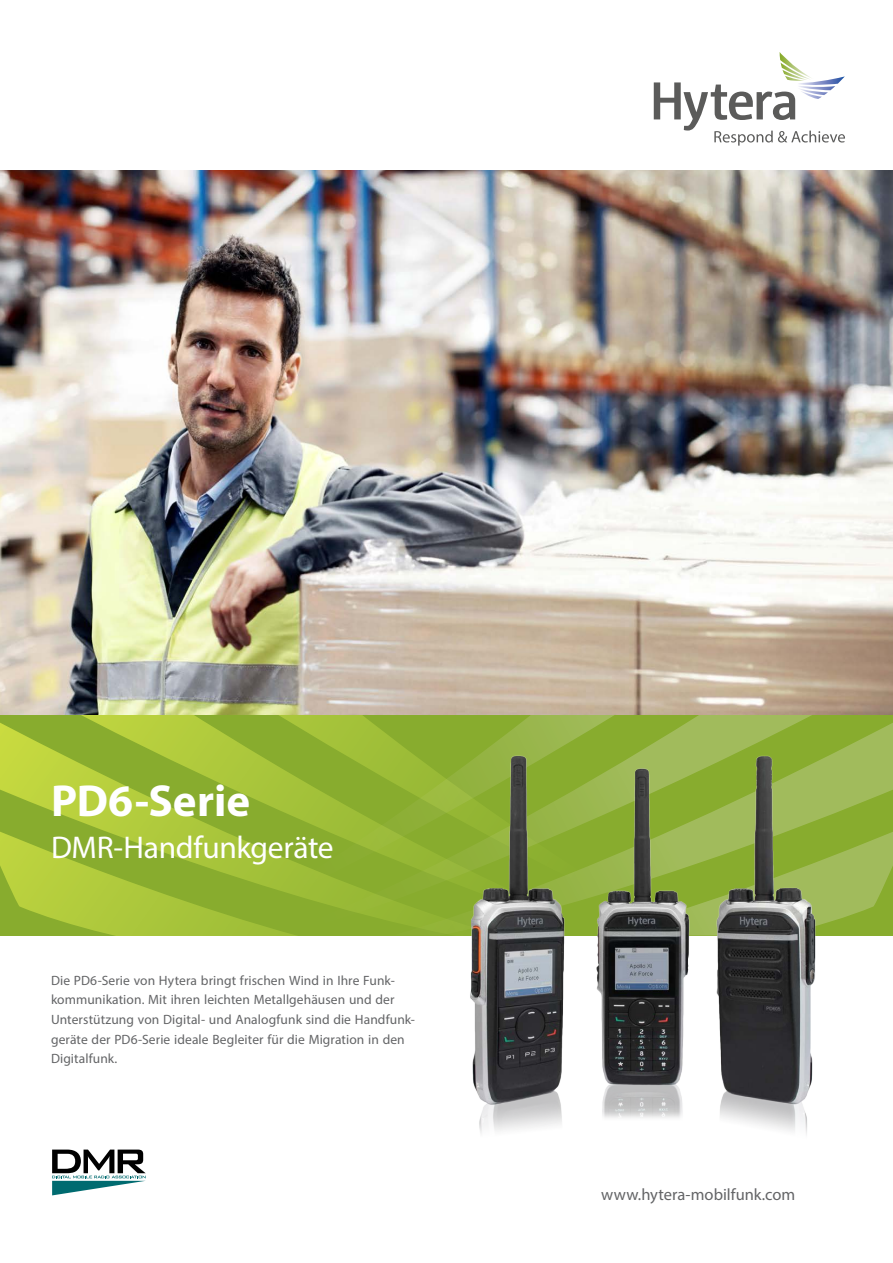
<style>
.page{position:relative;width:893px;height:1263px;background:#fff}
.page>*{position:absolute;margin:0;border:0;box-sizing:border-box;transform-origin:0 0}
.Titel_-_Headline_30p{font:700 45px "Myriad Pro";color:#fff}
.Titel_-_Subhead_21pt{font:31.5px "Myriad Pro";letter-spacing:-.01em;color:#fff}
.Titel_-_Web-Adresse{font:16.5px "Myriad Pro";color:#636466}
.Cover_-_Fliesstext_9{font:13.5px/19.5px "Myriad Pro";letter-spacing:.01em;color:#636466}
</style>
<div class="page">
<svg style="left:654px;top:52px;width:191px;height:94px"></svg>
<svg style="left:686px;top:714px;width:207px;height:221px;background:#97b449"></svg>
<svg style="left:0;top:714px;width:686px;height:221px;background:#99b936"></svg>
<img style="left:0;top:170px;width:893px;height:544px">
<svg style="left:52px;top:1149px;width:94px;height:46px"></svg>
<img style="left:445px;top:747px;width:379px;height:388px">
<p class="Titel_-_Headline_30p" style="left:51px;top:772px;width:201px">PD6-Serie</p>
<p class="Titel_-_Subhead_21pt" style="left:51px;top:828px;width:284px">DMR-Handfunkgeräte</p>
<p class="Cover_-_Fliesstext_9" style="left:51px;top:970px;width:366px">Die PD6-Serie von Hytera bringt frischen Wind in Ihre Funk&shy;kommunikation. Mit ihren leichten Metallgehäusen und der Unterstützung von Digital- und Analogfunk sind die Handfunk&shy;geräte der PD6-Serie ideale Begleiter für die Migration in den Digitalfunk.</p>
<p class="Titel_-_Web-Adresse" style="left:601px;top:1184px;width:196px">www.hytera-mobilfunk.com</p>
</div>
